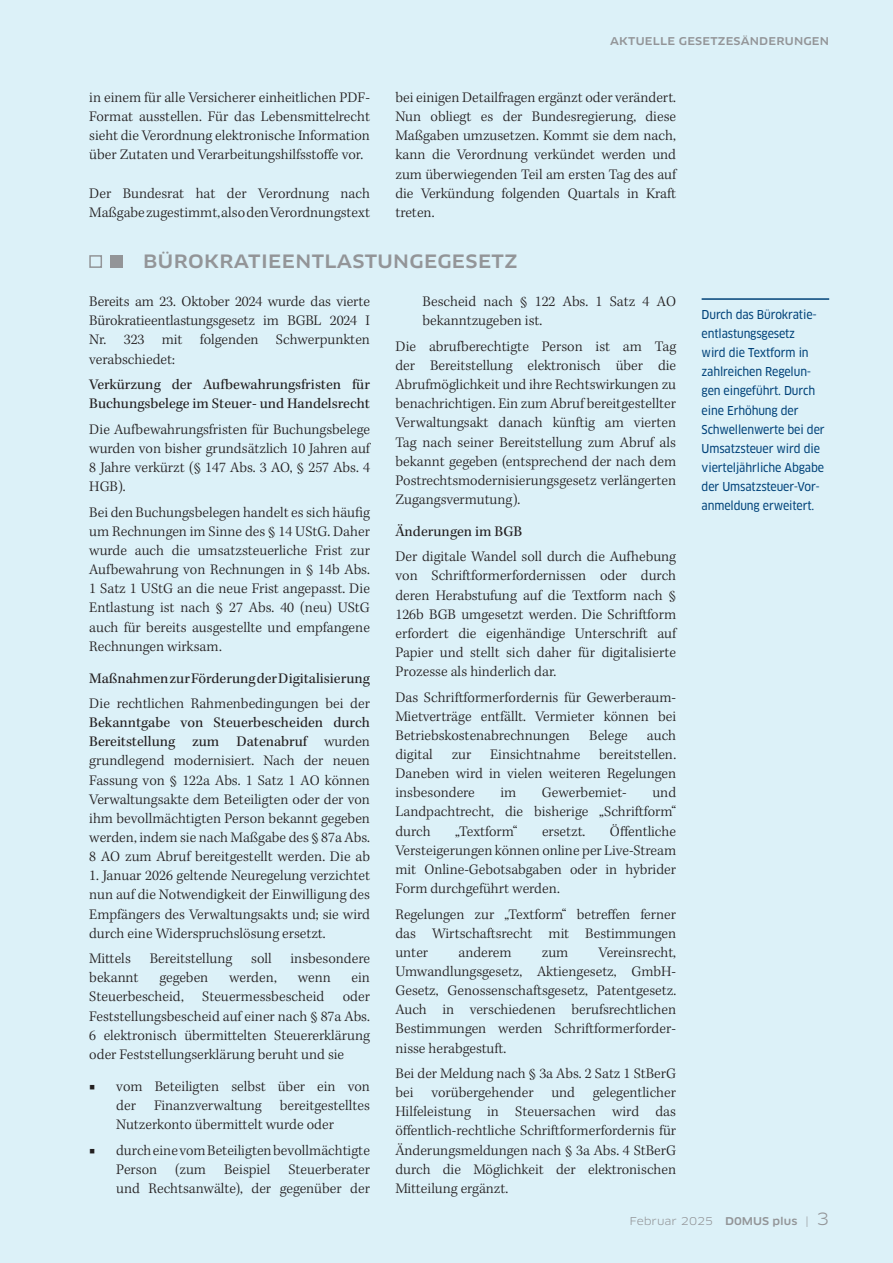
<style>
.page{position:relative;width:893px;height:1263px;background:#dcf1f8}
.page>*{position:absolute;margin:0;border:0;box-sizing:border-box;transform-origin:0 0}
.Überschrift_II{font:500 expanded 18px "Clan Pro";letter-spacing:.02em;color:#939598}
.Fließtext_Kepler{font:300 15px/19.2px "Kepler Std";color:#231f20;text-align:justify}
.Fließtext_Kepler-2{font:15px/19.2px "Kepler Std";color:#231f20}
.Hervorhebungen{font:12px/19.2px "Clan Pro Narr News";letter-spacing:-.01em;color:#004279}
.t1{font:500 expanded 10.5px "Clan Pro";letter-spacing:.02em;color:#939598}
.t2{font:expanded 10.5px "Clan Pro";color:#939598}
.s1{font-weight:400}
.s2{font-weight:500}
.s3{font-size:16.5px}
</style>
<div class="page">
<div style="left:110px;top:255px;width:12px;height:13px;background:#939598"></div>
<hr style="left:702px;top:298px;width:127px;height:2px;background:#004279">
<div style="left:89px;top:255px;width:13px;height:13px;border:2px solid #939598"></div>
<p class="t1" style="left:610px;top:35px;width:220px">AKTUELLE GESETZESÄNDERUNGEN</p>
<p class="Fließtext_Kepler" style="left:395px;top:88px;width:282px">bei einigen Detailfragen ergänzt oder verändert.<br>Nun obliegt es der Bundesregierung, diese Maßgaben umzusetzen. Kommt sie dem nach, kann die Verordnung verkündet werden und zum überwiegenden Teil am ersten Tag des auf die Verkündung folgenden Quartals in Kraft treten.</p>
<p class="Überschrift_II" style="left:143px;top:251px;width:376px">BÜROKRATIEENTLASTUNGEGESETZ</p>
<p class="Fließtext_Kepler" style="left:89px;top:292px;width:282px">Bereits am 23. Oktober 2024 wurde das vierte Bürokratieentlastungsgesetz im BGBL 2024 I Nr. 323 mit folgenden Schwerpunkten verabschiedet:</p>
<p class="Fließtext_Kepler-2" style="left:89px;top:375px;width:282px">Verkürzung der Aufbewahrungsfristen für<br>Buchungsbelege im Steuer- und Handelsrecht</p>
<p class="Fließtext_Kepler" style="left:89px;top:420px;width:282px">Die Aufbewahrungsfristen für Buchungsbelege wurden von bisher grundsätzlich 10 Jahren auf 8 Jahre verkürzt (§ 147 Abs. 3 AO, § 257 Abs. 4<br>HGB).</p>
<p class="Fließtext_Kepler" style="left:89px;top:503px;width:282px">Bei den Buchungsbelegen handelt es sich häufig um Rechnungen im Sinne des § 14 UStG. Daher wurde auch die umsatzsteuerliche Frist zur Aufbewahrung von Rechnungen in § 14b Abs.<br>1 Satz 1 UStG an die neue Frist angepasst. Die Entlastung ist nach § 27 Abs. 40 (neu) UStG auch für bereits ausgestellte und empfangene Rechnungen wirksam.</p>
<p class="Fließtext_Kepler-2" style="left:89px;top:669px;width:282px">Maßnahmen zur Förderung der Digitalisierung</p>
<p class="Fließtext_Kepler" style="left:89px;top:694px;width:282px">Die rechtlichen Rahmenbedingungen bei der <span class="s1">Bekanntgabe von Steuerbescheiden durch Bereitstellung zum Datenabruf</span> wurden grundlegend modernisiert. Nach der neuen Fassung von § 122a Abs. 1 Satz 1 AO können Verwaltungsakte dem Beteiligten oder der von ihm bevollmächtigten Person bekannt gegeben werden, indem sie nach Maßgabe des § 87a Abs.<br>8 AO zum Abruf bereitgestellt werden. Die ab</p>
<p class="Fließtext_Kepler" style="left:89px;top:867px;width:282px">1. Januar 2026 geltende Neuregelung verzichtet nun auf die Notwendigkeit der Einwilligung des Empfängers des Verwaltungsakts und; sie wird durch eine Widerspruchslösung ersetzt.</p>
<p class="Fließtext_Kepler" style="left:89px;top:949px;width:43px">Mittels</p>
<p class="Fließtext_Kepler" style="left:150px;top:949px;width:84px">Bereitstellung</p>
<p class="Fließtext_Kepler" style="left:251px;top:949px;width:22px">soll</p>
<p class="Fließtext_Kepler" style="left:291px;top:949px;width:81px">insbesondere</p>
<p class="Fließtext_Kepler" style="left:89px;top:969px;width:51px">bekannt</p>
<p class="Fließtext_Kepler" style="left:159px;top:969px;width:50px">gegeben</p>
<p class="Fließtext_Kepler" style="left:229px;top:969px;width:49px">werden,</p>
<p class="Fließtext_Kepler" style="left:298px;top:969px;width:34px">wenn</p>
<p class="Fließtext_Kepler" style="left:89px;top:88px;width:282px">in einem für alle Versicherer einheitlichen PDF-Format ausstellen. Für das Lebensmittelrecht sieht die Verordnung elektronische Information über Zutaten und Verarbeitungshilfsstoffe vor.</p>
<p class="Fließtext_Kepler" style="left:89px;top:184px;width:282px">Der Bundesrat hat der Verordnung nach<br>Maßgabe zugestimmt, also den Verordnungstext</p>
<p class="Fließtext_Kepler" style="left:422px;top:292px;width:255px">Bescheid nach § 122 Abs. 1 Satz 4 AO bekanntzugeben ist.</p>
<p class="Fließtext_Kepler" style="left:395px;top:337px;width:282px">Die abrufberechtigte Person ist am Tag der Bereitstellung elektronisch über die Abrufmöglichkeit und ihre Rechtswirkungen zu benachrichtigen. Ein zum Abruf bereitgestellter Verwaltungsakt danach künftig am vierten Tag nach seiner Bereitstellung zum Abruf als bekannt gegeben (entsprechend der nach dem Postrechtsmodernisierungsgesetz verlängerten Zugangsvermutung).</p>
<p class="Fließtext_Kepler-2" style="left:395px;top:522px;width:128px">Änderungen im BGB</p>
<p class="Fließtext_Kepler" style="left:395px;top:548px;width:282px">Der digitale Wandel soll durch die Aufhebung von Schriftformerfordernissen oder durch deren Herabstufung auf die Textform nach § 126b BGB umgesetzt werden. Die Schriftform erfordert die eigenhändige Unterschrift auf Papier und stellt sich daher für digitalisierte Prozesse als hinderlich dar.</p>
<p class="Fließtext_Kepler" style="left:395px;top:688px;width:282px">Das Schriftformerfordernis für Gewerberaum-Mietverträge entfällt. Vermieter können bei Betriebskostenabrechnungen</p>
<p class="Fließtext_Kepler" style="left:589px;top:726px;width:40px">Belege</p>
<p class="Fließtext_Kepler" style="left:647px;top:726px;width:31px">auch</p>
<p class="Fließtext_Kepler" style="left:395px;top:745px;width:282px;text-indent:204px">bereitstellen.<br>Daneben wird in vielen weiteren Regelungen insbesondere</p>
<p class="Fließtext_Kepler" style="left:395px;top:745px;width:39px">digital</p>
<p class="Fließtext_Kepler" style="left:452px;top:745px;width:21px">zur</p>
<p class="Fließtext_Kepler" style="left:490px;top:745px;width:92px">Einsichtnahme</p>
<p class="Fließtext_Kepler" style="left:395px;top:784px;width:282px;text-indent:257px">und Landpachtrecht, die bisherige „Schriftform“ durch</p>
<p class="Fließtext_Kepler" style="left:500px;top:784px;width:17px">im</p>
<p class="Fließtext_Kepler" style="left:542px;top:784px;width:86px">Gewerbemiet-</p>
<p class="Fließtext_Kepler" style="left:395px;top:822px;width:282px;text-indent:214px">Öffentliche Versteigerungen können online per Live-Stream mit Online-Gebotsabgaben oder in hybrider Form durchgeführt werden.</p>
<p class="Fließtext_Kepler" style="left:395px;top:905px;width:282px">Regelungen zur „Textform“ betreffen ferner das Wirtschaftsrecht mit Bestimmungen unter</p>
<p class="Fließtext_Kepler" style="left:455px;top:822px;width:64px">„Textform“</p>
<p class="Fließtext_Kepler" style="left:542px;top:822px;width:45px">ersetzt.</p>
<p class="Fließtext_Kepler" style="left:395px;top:943px;width:282px;text-indent:203px">Vereinsrecht, Umwandlungsgesetz, Aktiengesetz, GmbH-Gesetz, Genossenschaftsgesetz, Patentgesetz.<br>Auch in verschiedenen berufsrechtlichen Bestimmungen werden Schriftformerforder&shy;nisse herabgestuft.</p>
<p class="Fließtext_Kepler" style="left:395px;top:1064px;width:282px">Bei der Meldung nach § 3a Abs. 2 Satz 1 StBerG bei vorübergehender und gelegentlicher Hilfeleistung in Steuersachen wird das öffentlich-rechtliche Schriftformerfordernis für Änderungsmeldungen nach § 3a Abs. 4 StBerG durch die Möglichkeit der elektronischen Mitteilung ergänzt.</p>
<p class="Fließtext_Kepler" style="left:458px;top:943px;width:55px">anderem</p>
<p class="Fließtext_Kepler" style="left:542px;top:943px;width:28px">zum</p>
<p class="Fließtext_Kepler" style="left:89px;top:969px;width:282px;text-indent:262px">ein Steuerbescheid, Steuermessbescheid oder Feststellungsbescheid auf einer nach § 87a Abs.<br>6 elektronisch übermittelten Steuererklärung oder Feststellungserklärung beruht und sie</p>
<p class="Fließtext_Kepler" style="left:116px;top:1077px;width:255px;text-indent:-27px">■ vom Beteiligten selbst über ein von der Finanzverwaltung bereitgestelltes Nutzerkonto übermittelt wurde oder</p>
<p class="Fließtext_Kepler" style="left:116px;top:1141px;width:255px;text-indent:-27px">■ durch eine vom Beteiligten bevollmächtigte Person (zum Beispiel Steuerberater und Rechtsanwälte), der gegenüber der</p>
<p class="Hervorhebungen" style="left:702px;top:305px;width:125px">Durch das Bürokratie&shy;entlastungsgesetz<br>wird die Textform in zahlreichen Regelun&shy;gen eingeführt. Durch eine Erhöhung der<br>Schwellenwerte bei der<br>Umsatzsteuer wird die vierteljährliche Abgabe der Umsatzsteuer-Vor&shy;anmeldung erweitert.</p>
<p class="t2" style="left:629px;top:1215px;width:201px">Februar 2025 <span class="s2">D0MUS plus</span> | <span class="s3">3</span></p>
</div>
